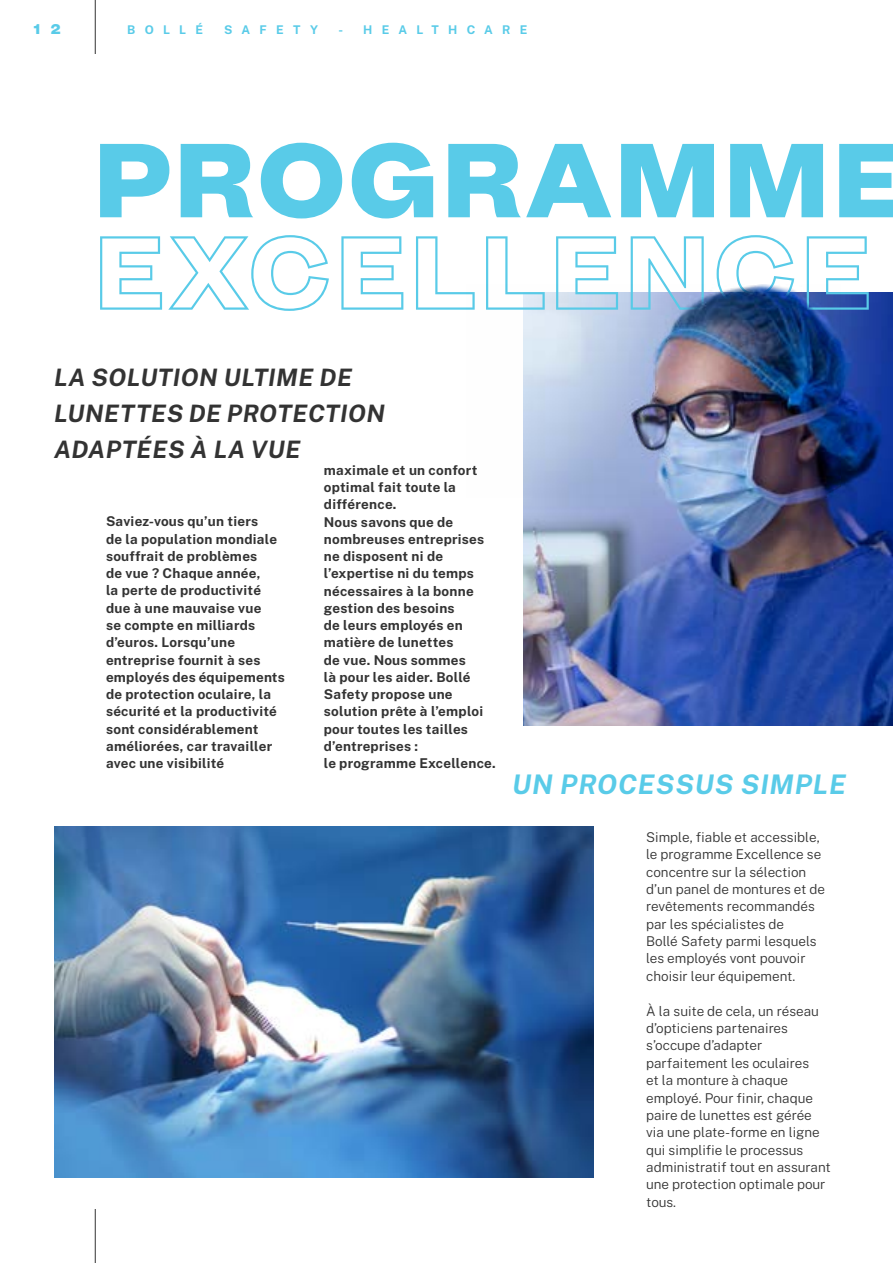
<style>
.page{position:relative;width:893px;height:1263px;background:#fff}
.page>*{position:absolute;margin:0;border:0;box-sizing:border-box;transform-origin:0 0}
.t1{font:100.5px "Mint Grotesk Outline";letter-spacing:.03em;color:#59cbe8}
.t2{font:900 100.5px "Mint Grotesk V1.1";letter-spacing:.03em;color:#59cbe8}
.t3{font:italic 700 27px "Public Sans";letter-spacing:.03em;color:#59cbe8}
.t4{font:italic 700 24px/36px "Public Sans";letter-spacing:.02em;color:#333}
.t5{font:700 13.5px/17.2px "Public Sans";letter-spacing:.02em;color:#333}
.t6{font:300 13.5px/17.4px "Public Sans";color:#333}
.t7{font:900 13.5px "Mint Grotesk V1.1";color:#59cbe8}
.t8{font:700 12px "Public Sans";letter-spacing:.77em;color:#59cbe8}
</style>
<div class="page">
<img style="left:54px;top:827px;width:539px;height:351px">
<img style="left:523px;top:293px;width:370px;height:432px">
<img style="left:523px;top:284px;width:318px;height:213px">
<hr style="left:95px;top:0;width:1px;height:54px;background:#333">
<hr style="left:95px;top:1209px;width:1px;height:54px;background:#333">
<p class="t7" style="left:34px;top:21px;width:28px">1 2</p>
<p class="t8" style="left:127px;top:21px;width:77px">BOLLÉ</p>
<p class="t8" style="left:224px;top:21px;width:96px">SAFETY</p>
<p class="t8" style="left:338px;top:21px;width:191px">- HEALTHCARE</p>
<h1 class="t2" style="left:94px;top:118px;width:812px">PROGRAMME</h1>
<h1 class="t1" style="left:94px;top:210px;width:780px">EXCELLENCE</h1>
<h3 class="t4" style="left:54px;top:359px;width:332px">LA SOLUTION ULTIME DE<br>LUNETTES DE PROTECTION<br>ADAPTÉES À LA VUE</h3>
<p class="t5" style="left:106px;top:512px;width:180px">Saviez-vous qu’un tiers<br>de la population mondiale souffrait de problèmes<br>de vue ? Chaque année,<br>la perte de productivité due à une mauvaise vue<br>se compte en milliards d’euros. Lorsqu’une entreprise fournit à ses employés des équipements de protection oculaire, la sécurité et la productivité sont considérablement améliorées, car travailler avec une visibilité</p>
<p class="t5" style="left:324px;top:460px;width:173px">maximale et un confort optimal fait toute la différence.<br>Nous savons que de nombreuses entreprises ne disposent ni de l’expertise ni du temps nécessaires à la bonne gestion des besoins<br>de leurs employés en matière de lunettes<br>de vue. Nous sommes<br>là pour les aider. Bollé<br>Safety propose une solution prête à l’emploi pour toutes les tailles d’entreprises :<br>le programme Excellence.</p>
<h2 class="t3" style="left:512px;top:766px;width:335px">UN PROCESSUS SIMPLE</h2>
<p class="t6" style="left:646px;top:827px;width:180px">Simple, fiable et accessible, le programme Excellence se concentre sur la sélection d’un panel de montures et de revêtements recommandés par les spécialistes de<br>Bollé Safety parmi lesquels les employés vont pouvoir choisir leur équipement.</p>
<p class="t6" style="left:646px;top:1001px;width:186px">À la suite de cela, un réseau d’opticiens partenaires s’occupe d’adapter parfaitement les oculaires<br>et la monture à chaque employé. Pour finir, chaque paire de lunettes est gérée via une plate-forme en ligne qui simplifie le processus administratif tout en assurant une protection optimale pour tous.</p>
</div>
